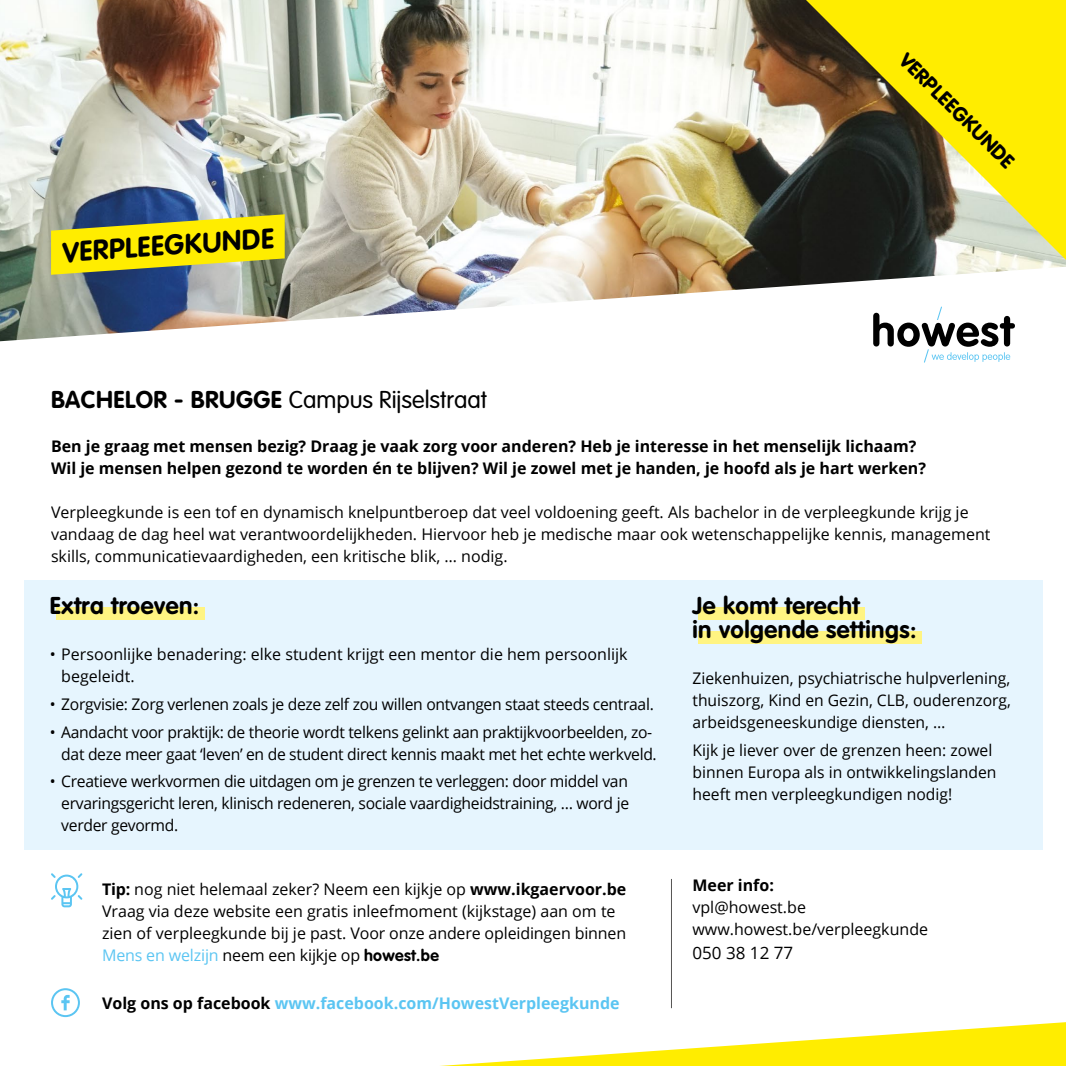
<style>
.page{position:relative;width:1066px;height:1066px;background:#fff}
.page>*{position:absolute;margin:0;border:0;box-sizing:border-box;transform-origin:0 0}
.t1{font:700 28px "VAG Rounded Std";color:#000}
.t2{font:700 24px/24px "VAG Rounded Std";letter-spacing:.02em;color:#000}
.t3{font:300 24px "VAG Rounded Std";color:#000}
.t4{font:900 20px "VAG Rounded Std";color:#000}
.t5{font:17px "Open Sans";color:#000}
.t6{font:16px/22px "Open Sans";color:#000}
.t7{font:16px/22px "Open Sans";letter-spacing:-.02em;color:#000;text-align:right}
.t8{font:700 16px/22px "Open Sans";color:#000}
.t9{font:700 16px "Open Sans";color:#5bc5f2}
.s1{font-weight:700}
.s2{color:#5bc5f2}
.s3{font-family:"VAG Rounded Std";font-weight:700}
.s4{color:#000}
</style>
<div class="page">
<div style="left:24px;top:580px;width:1018px;height:270px;background:#e6f5fe"></div>
<img style="left:0;top:0;width:942px;height:341px">
<svg style="left:440px;top:1022px;width:626px;height:44px"></svg>
<svg style="left:783px;top:0;width:283px;height:285px;background:#a59c32"></svg>
<svg style="left:873px;top:307px;width:142px;height:56px"></svg>
<svg style="left:51px;top:873px;width:31px;height:34px"></svg>
<div style="left:51px;top:988px;width:29px;height:29px;border:2px solid #5bc5f2;border-radius:50%"></div>
<svg style="left:61px;top:995px;width:9px;height:15px"></svg>
<svg style="left:7px;top:189px;width:322px;height:111px;background:#a5a969"></svg>
<hr style="left:671px;top:879px;width:1px;height:129px;background:#545352">
<div style="left:56px;top:607px;width:148px;height:13px;background:#fff482"></div>
<div style="left:698px;top:607px;width:167px;height:13px;background:#fff482"></div>
<div style="left:698px;top:631px;width:224px;height:13px;background:#fff482"></div>
<h1 class="t1" style="left:61px;top:236px;width:214px;rotate:-4deg">VERPLEEGKUNDE</h1>
<p class="t4" style="left:911px;top:48px;width:154px;rotate:45deg">VERPLEEGKUNDE</p>
<h2 class="t3" style="left:51px;top:386px;width:437px"><span class="s1">BACHELOR - BRUGGE</span> Campus Rijselstraat</h2>
<p class="t8" style="left:51px;top:435px;width:876px">Ben je graag met mensen bezig? Draag je vaak zorg voor anderen? Heb je interesse in het menselijk lichaam?<br>Wil je mensen helpen gezond te worden én te blijven? Wil je zowel met je handen, je hoofd als je hart werken?</p>
<p class="t6" style="left:51px;top:501px;width:941px">Verpleegkunde is een tof en dynamisch knelpuntberoep dat veel voldoening geeft. Als bachelor in de verpleegkunde krijg je vandaag de dag heel wat verantwoordelijkheden. Hiervoor heb je medische maar ook wetenschappelijke kennis, management skills, communicatievaardigheden, een kritische blik, … nodig.</p>
<h2 class="t2" style="left:50px;top:595px;width:151px">Extra troeven:</h2>
<p class="t6" style="left:61px;top:643px;width:568px;text-indent:-11px">• Persoonlijke benadering: elke student krijgt een mentor die hem persoonlijk begeleidt.</p>
<p class="t7" style="left:50px;top:693px;width:605px">• Zorgvisie: Zorg verlenen zoals je deze zelf zou willen ontvangen staat steeds centraal.</p>
<p class="t7" style="left:50px;top:720px;width:608px">• Aandacht voor praktijk: de theorie wordt telkens gelinkt aan praktijkvoorbeelden, zo&shy;dat deze meer gaat ‘leven’ en de student direct kennis maakt met het echte werkveld.</p>
<p class="t6" style="left:61px;top:770px;width:569px;text-align:justify;text-indent:-11px">• Creatieve werkvormen die uitdagen om je grenzen te verleggen: door middel van ervaringsgericht leren, klinisch redeneren, sociale vaardigheidstraining, … word je verder gevormd.</p>
<p class="t6" style="left:102px;top:877px;width:526px"><span class="s1">Tip:</span> nog niet helemaal zeker? Neem een kijkje op <span class="s1">www.ikgaervoor.be </span>Vraag via deze website een gratis inleefmoment (kijkstage) aan om te zien of verpleegkunde bij je past. Voor onze andere opleidingen binnen <span class="s2">Mens en welzijn</span> neem een kijkje op <span class="s3">howest.be</span></p>
<p class="t9" style="left:102px;top:991px;width:519px"><span class="s4">Volg ons op facebook</span> www.facebook.com/HowestVerpleegkunde</p>
<h2 class="t2" style="left:692px;top:595px;width:225px">Je komt terecht<br>in volgende settings:</h2>
<p class="t6" style="left:692px;top:667px;width:320px;text-align:justify">Ziekenhuizen, psychiatrische hulpverlening, thuiszorg, Kind en Gezin, CLB, ouderenzorg, arbeidsgeneeskundige diensten, …</p>
<p class="t6" style="left:692px;top:739px;width:305px">Kijk je liever over de grenzen heen: zowel binnen Europa als in ontwikkelingslanden heeft men verpleegkundigen nodig!</p>
<p class="t8" style="left:692px;top:874px;width:83px">Meer info:</p>
<p class="t6" style="left:692px;top:896px;width:237px">vpl@howest.be www.howest.be/verpleegkunde</p>
<p class="t5" style="left:692px;top:941px;width:102px">050 38 12 77</p>
</div>
